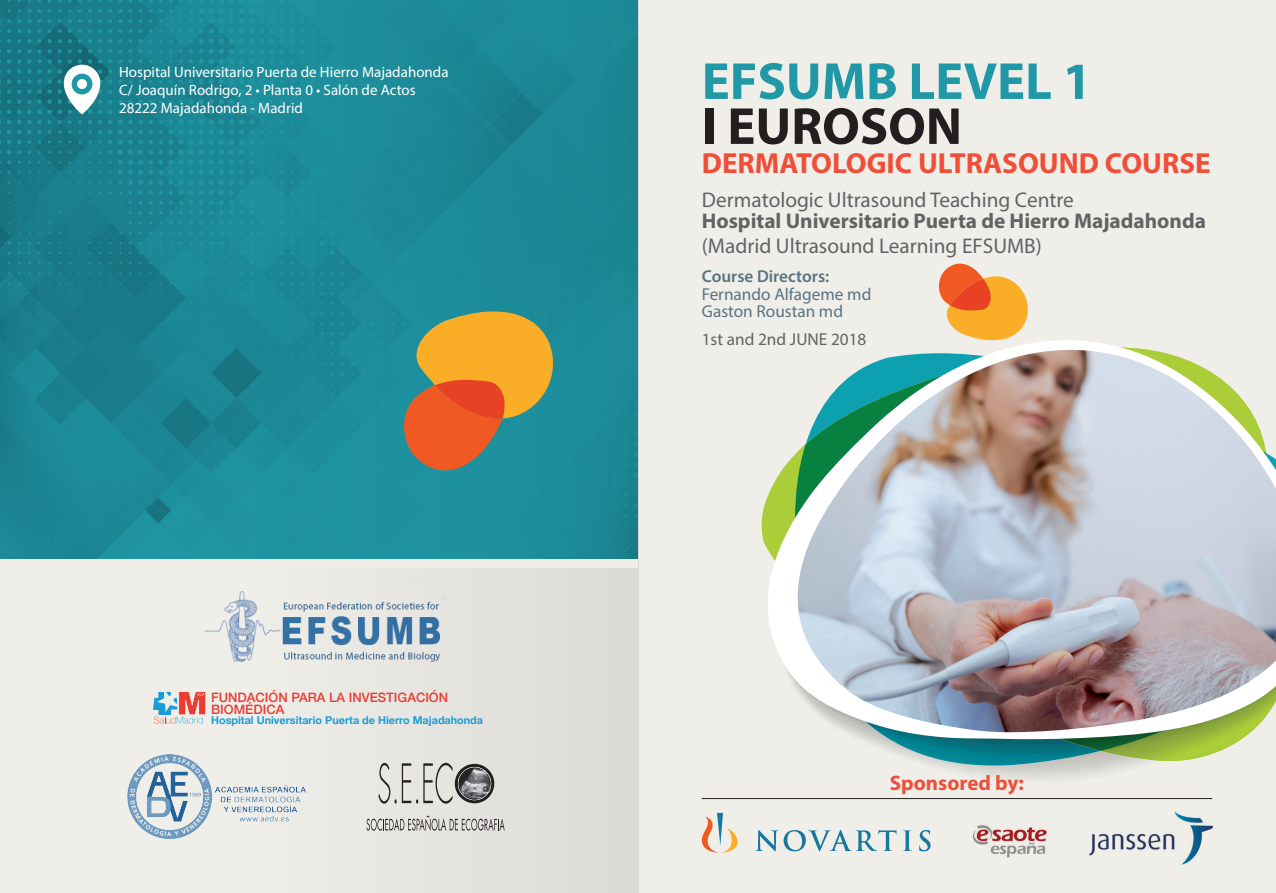
<style>
.page{position:relative;width:1276px;height:893px;background:#efeee9}
.page>*{position:absolute;margin:0;border:0;box-sizing:border-box;transform-origin:0 0}
.t1{font:700 52.5px "Myriad Pro";color:#2098a6}
.t2{font:700 52.5px "Myriad Pro";color:#231f20}
.t3{font:700 29.1px "Myriad Pro";color:#ef4f38}
.t4{font:21.3px "Myriad Pro";color:#636366}
.t5{font:700 21.3px "Myriad Pro";color:#636366}
.t6{font:700 21px "Myriad Pro";color:#ef4f38}
.t7{font:17.25px/17.2px "Myriad Pro";color:#5a7382}
.t8{font:17.25px "Myriad Pro";color:#636366}
.t9{font:600 17.25px "Myriad Pro";color:#5a7382}
.t10{font:15px/18px "Myriad Pro";color:#fff}
.t11{font:500 12.9px/12.1px "Helvetica Neue";color:#ea3c33}
.t12{font:700 10.8px "Helvetica Neue";color:#1b9cd8}
</style>
<div class="page">
<img style="left:0;top:0;width:242px;height:559px">
<svg style="left:242px;top:0;width:396px;height:893px"></svg>
<svg style="left:938px;top:264px;width:90px;height:76px"></svg>
<img style="left:204px;top:583px;width:242px;height:84px">
<svg style="left:64px;top:65px;width:36px;height:49px"></svg>
<div style="left:72px;top:74px;width:20px;height:20px;background:#2098a6;border-radius:50%"></div>
<div style="left:77px;top:79px;width:10px;height:10px;background:#fff;border-radius:50%"></div>
<svg style="left:153px;top:692px;width:53px;height:32px"></svg>
<svg style="left:401px;top:310px;width:158px;height:160px;background:#a8894f"></svg>
<div style="left:0;top:560px;width:637px;height:8px;background:#efeee9"></div>
<img style="left:938px;top:765px;width:195px;height:14px">
<img style="left:892px;top:751px;width:328px;height:14px">
<img style="left:863px;top:739px;width:379px;height:12px">
<img style="left:767px;top:340px;width:509px;height:399px">
<img style="left:127px;top:755px;width:181px;height:84px">
<svg style="left:378px;top:763px;width:74px;height:41px"></svg>
<svg style="left:455px;top:764px;width:39px;height:39px"></svg>
<img style="left:458px;top:767px;width:33px;height:33px;border-radius:17px">
<div style="left:458px;top:767px;width:33px;height:33px;border:1px solid #fff;border-radius:50%"></div>
<svg style="left:366px;top:816px;width:139px;height:15px"></svg>
<hr style="left:702px;top:798px;width:510px;height:1px;background:#231f20">
<svg style="left:755px;top:830px;width:141px;height:21px"></svg>
<svg style="left:903px;top:830px;width:9px;height:21px"></svg>
<svg style="left:919px;top:830px;width:11px;height:21px"></svg>
<svg style="left:701px;top:813px;width:37px;height:40px"></svg>
<img style="left:1089px;top:811px;width:123px;height:53px">
<img style="left:972px;top:825px;width:75px;height:32px">
<p class="t10" style="left:119px;top:63px;width:331px">Hospital Universitario Puerta de Hierro Majadahonda<br>C/ Joaquín Rodrigo, 2 • Planta 0 • Salón de Actos<br>28222 Majadahonda - Madrid</p>
<p class="t11" style="left:211px;top:690px;width:238px">FUNDACIÓN PARA LA INVESTIGACIÓN<br>BIOMÉDICA</p>
<p class="t12" style="left:211px;top:712px;width:273px">Hospital Universitario Puerta de Hierro Majadahonda</p>
<h1 class="t1" style="left:702px;top:47px;width:391px">EFSUMB LEVEL 1</h1>
<h1 class="t2" style="left:702px;top:92px;width:262px">I EUROSON</h1>
<h2 class="t3" style="left:702px;top:144px;width:510px">DERMATOLOGIC ULTRASOUND COURSE</h2>
<h3 class="t4" style="left:702px;top:186px;width:374px">Dermatologic Ultrasound Teaching Centre</h3>
<h3 class="t5" style="left:702px;top:207px;width:506px">Hospital Universitario Puerta de Hierro Majadahonda</h3>
<h3 class="t4" style="left:702px;top:233px;width:341px">(Madrid Ultrasound Learning EFSUMB)</h3>
<p class="t9" style="left:702px;top:265px;width:129px">Course Directors:</p>
<p class="t7" style="left:702px;top:285px;width:171px">Fernando Alfageme md<br>Gaston Roustan md</p>
<p class="t8" style="left:702px;top:328px;width:166px">1st and 2nd JUNE 2018</p>
<h3 class="t6" style="left:890px;top:769px;width:136px">Sponsored by:</h3>
</div>
